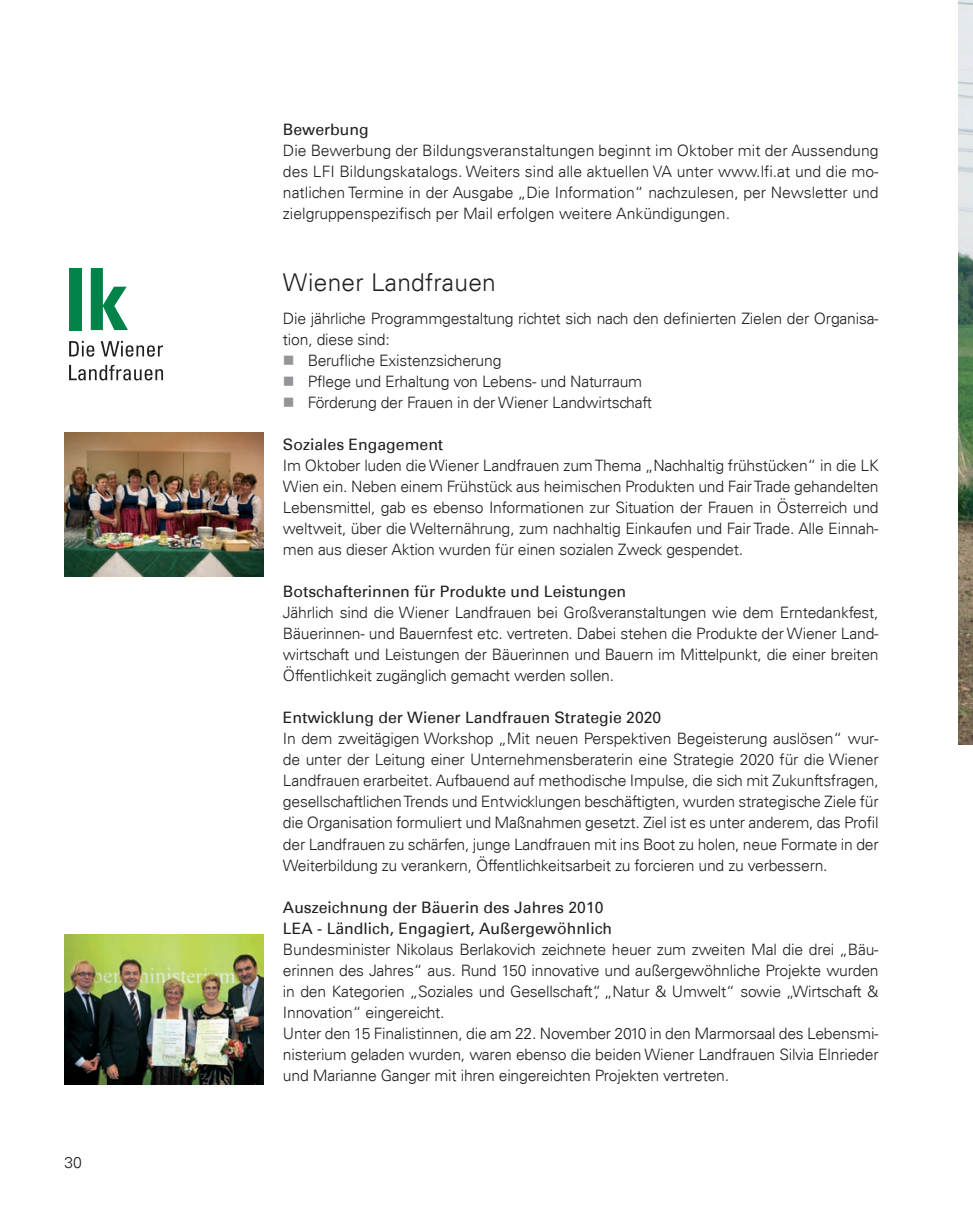
<style>
.page{position:relative;width:973px;height:1221px;background:#fff}
.page>*{position:absolute;margin:0;border:0;box-sizing:border-box;transform-origin:0 0}
.HauptÜ{font:300 24.5px "Univers";letter-spacing:.01em;color:#231f20}
.FL{font:300 15.75px/21px "Univers";letter-spacing:-.015em;color:#231f20;text-align:justify}
.KapitelÜ{font:15.75px "Univers";color:#231f20}
.s1{color:#939598}
</style>
<div class="page">
<img style="left:958px;top:0;width:14px;height:744px">
<img style="left:64px;top:934px;width:199px;height:150px">
<img style="left:64px;top:433px;width:199px;height:143px">
<svg style="left:69px;top:341px;width:25px;height:16px"></svg>
<svg style="left:101px;top:341px;width:62px;height:16px"></svg>
<svg style="left:69px;top:365px;width:94px;height:15px"></svg>
<svg style="left:91px;top:268px;width:37px;height:62px"></svg>
<div style="left:70px;top:268px;width:12px;height:62px;background:#008348"></div>
<p class="FL" style="left:64px;top:1151px;width:19px">30</p>
<p class="KapitelÜ" style="left:283px;top:120px;width:87px">Bewerbung</p>
<p class="FL" style="left:283px;top:140px;width:597px">Die Bewerbung der Bildungsveranstaltungen beginnt im Oktober mit der Aussendung des LFI Bildungskatalogs. Weiters sind alle aktuellen VA unter www.lfi.at und die mo&shy;natlichen Termine in der Ausgabe „Die Information“ nachzulesen, per Newsletter und zielgruppenspezifisch per Mail erfolgen weitere Ankündigungen.</p>
<p class="HauptÜ" style="left:283px;top:267px;width:214px">Wiener Landfrauen</p>
<p class="FL" style="left:283px;top:308px;width:597px">Die jährliche Programmgestaltung richtet sich nach den definierten Zielen der Organisa&shy;tion, diese sind:</p>
<p class="FL" style="left:283px;top:350px;width:220px"><span class="s1">■</span> Berufliche Existenzsicherung</p>
<p class="FL" style="left:283px;top:371px;width:361px"><span class="s1">■</span> Pflege und Erhaltung von Lebens- und Naturraum</p>
<p class="FL" style="left:283px;top:392px;width:370px"><span class="s1">■</span> Förderung der Frauen in der Wiener Landwirtschaft</p>
<p class="KapitelÜ" style="left:283px;top:435px;width:162px">Soziales Engagement</p>
<p class="FL" style="left:283px;top:455px;width:597px">Im Oktober luden die Wiener Landfrauen zum Thema „Nachhaltig frühstücken“ in die LK Wien ein. Neben einem Frühstück aus heimischen Produkten und Fair Trade gehandelten Lebensmittel, gab es ebenso Informationen zur Situation der Frauen in Österreich und weltweit, über die Welternährung, zum nachhaltig Einkaufen und Fair Trade. Alle Einnah&shy;men aus dieser Aktion wurden für einen sozialen Zweck gespendet.</p>
<p class="KapitelÜ" style="left:283px;top:582px;width:345px">Botschafterinnen für Produkte und Leistungen</p>
<p class="FL" style="left:283px;top:602px;width:597px">Jährlich sind die Wiener Landfrauen bei Großveranstaltungen wie dem Erntedankfest, Bäuerinnen- und Bauernfest etc. vertreten. Dabei stehen die Produkte der Wiener Land&shy;wirtschaft und Leistungen der Bäuerinnen und Bauern im Mittelpunkt, die einer breiten Öffentlichkeit zugänglich gemacht werden sollen.</p>
<p class="KapitelÜ" style="left:283px;top:708px;width:380px">Entwicklung der Wiener Landfrauen Strategie 2020</p>
<p class="FL" style="left:283px;top:728px;width:597px">In dem zweitägigen Workshop „Mit neuen Perspektiven Begeisterung auslösen“ wur&shy;de unter der Leitung einer Unternehmensberaterin eine Strategie 2020 für die Wiener Landfrauen erarbeitet. Aufbauend auf methodische Impulse, die sich mit Zukunftsfragen, gesellschaftlichen Trends und Entwicklungen beschäftigten, wurden strategische Ziele für die Organisation formuliert und Maßnahmen gesetzt. Ziel ist es unter anderem, das Profil der Landfrauen zu schärfen, junge Landfrauen mit ins Boot zu holen, neue Formate in der Weiterbildung zu verankern, Öffentlichkeitsarbeit zu forcieren und zu verbessern.</p>
<p class="KapitelÜ" style="left:283px;top:897px;width:322px">Auszeichnung der Bäuerin des Jahres 2010</p>
<p class="KapitelÜ" style="left:283px;top:918px;width:331px">LEA - Ländlich, Engagiert, Außergewöhnlich</p>
<p class="FL" style="left:283px;top:938px;width:597px">Bundesminister Nikolaus Berlakovich zeichnete heuer zum zweiten Mal die drei „Bäu&shy;erinnen des Jahres“ aus. Rund 150 innovative und außergewöhnliche Projekte wurden in den Kategorien „Soziales und Gesellschaft“, „Natur &amp; Umwelt“ sowie „Wirtschaft &amp; Innovation“ eingereicht.</p>
<p class="FL" style="left:283px;top:1022px;width:597px">Unter den 15 Finalistinnen, die am 22. November 2010 in den Marmorsaal des Lebensmi&shy;nisterium geladen wurden, waren ebenso die beiden Wiener Landfrauen Silvia Elnrieder und Marianne Ganger mit ihren eingereichten Projekten vertreten.</p>
</div>
